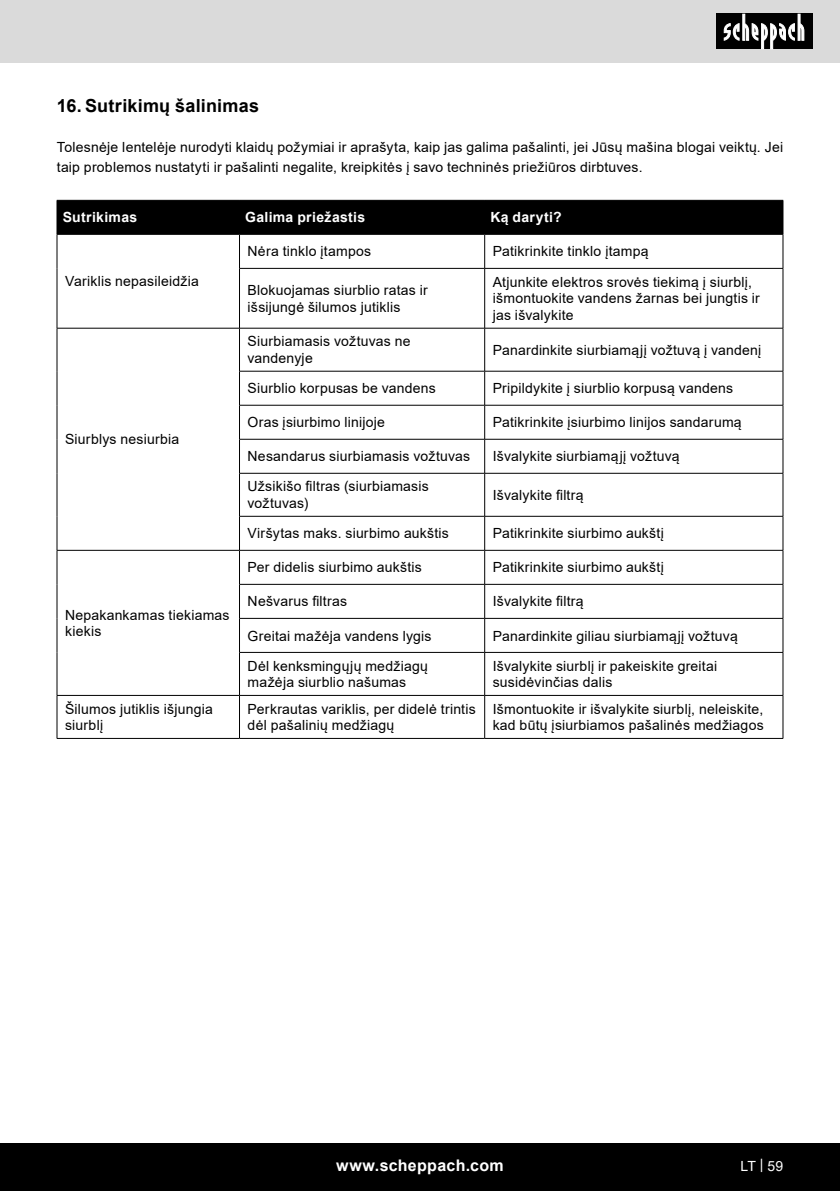
<style>
.page{position:relative;width:840px;height:1191px;background:#fff}
.page>*{position:absolute;margin:0;border:0;box-sizing:border-box;transform-origin:0 0}
.t1{font:700 18px "Arial";letter-spacing:.01em;color:#000}
.t2{font:700 16px "Arial";letter-spacing:.02em;color:#fff}
.t3{font:14px/16.8px "Arial";letter-spacing:.015em;color:#000}
.t4{font:700 14px "Arial";letter-spacing:.025em;color:#fff}
.t5{font:14px "Arial";color:#fff}
</style>
<div class="page">
<div style="left:0;top:0;width:839px;height:63px;background:#dadada"></div>
<div style="left:0;top:1143px;width:839px;height:48px;background:#000"></div>
<div style="left:716px;top:14px;width:96px;height:35px;background:#000"></div>
<svg style="left:723px;top:14px;width:81px;height:35px"></svg>
<div style="left:58px;top:201px;width:724px;height:33px;background:#000"></div>
<svg style="left:58px;top:235px;width:724px;height:503px"></svg>
<hr style="left:57px;top:200px;width:182px;height:1px;background:#000">
<hr style="left:57px;top:201px;width:1px;height:33px;background:#000">
<hr style="left:239px;top:200px;width:245px;height:1px;background:#000">
<hr style="left:239px;top:201px;width:1px;height:33px;background:#000">
<hr style="left:484px;top:200px;width:298px;height:1px;background:#000">
<hr style="left:484px;top:201px;width:1px;height:33px;background:#000">
<hr style="left:782px;top:201px;width:1px;height:33px;background:#000">
<hr style="left:57px;top:234px;width:182px;height:1px;background:#000">
<hr style="left:57px;top:235px;width:1px;height:33px;background:#000">
<hr style="left:57px;top:268px;width:1px;height:60px;background:#000">
<hr style="left:239px;top:234px;width:245px;height:1px;background:#000">
<hr style="left:239px;top:235px;width:1px;height:33px;background:#000">
<hr style="left:484px;top:234px;width:298px;height:1px;background:#000">
<hr style="left:484px;top:235px;width:1px;height:33px;background:#000">
<hr style="left:782px;top:235px;width:1px;height:33px;background:#000">
<hr style="left:239px;top:268px;width:245px;height:1px;background:#000">
<hr style="left:239px;top:269px;width:1px;height:59px;background:#000">
<hr style="left:484px;top:268px;width:298px;height:1px;background:#000">
<hr style="left:484px;top:269px;width:1px;height:59px;background:#000">
<hr style="left:782px;top:269px;width:1px;height:59px;background:#000">
<hr style="left:57px;top:328px;width:182px;height:1px;background:#000">
<hr style="left:57px;top:328px;width:1px;height:43px;background:#000">
<hr style="left:57px;top:371px;width:1px;height:34px;background:#000">
<hr style="left:57px;top:405px;width:1px;height:34px;background:#000">
<hr style="left:57px;top:439px;width:1px;height:34px;background:#000">
<hr style="left:57px;top:473px;width:1px;height:43px;background:#000">
<hr style="left:57px;top:516px;width:1px;height:34px;background:#000">
<hr style="left:239px;top:328px;width:245px;height:1px;background:#000">
<hr style="left:239px;top:328px;width:1px;height:43px;background:#000">
<hr style="left:484px;top:328px;width:298px;height:1px;background:#000">
<hr style="left:484px;top:328px;width:1px;height:43px;background:#000">
<hr style="left:782px;top:328px;width:1px;height:43px;background:#000">
<hr style="left:239px;top:371px;width:245px;height:1px;background:#000">
<hr style="left:239px;top:371px;width:1px;height:34px;background:#000">
<hr style="left:484px;top:371px;width:298px;height:1px;background:#000">
<hr style="left:484px;top:371px;width:1px;height:34px;background:#000">
<hr style="left:782px;top:371px;width:1px;height:34px;background:#000">
<hr style="left:239px;top:405px;width:245px;height:1px;background:#000">
<hr style="left:239px;top:405px;width:1px;height:34px;background:#000">
<hr style="left:484px;top:405px;width:298px;height:1px;background:#000">
<hr style="left:484px;top:405px;width:1px;height:34px;background:#000">
<hr style="left:782px;top:405px;width:1px;height:34px;background:#000">
<hr style="left:239px;top:439px;width:245px;height:1px;background:#000">
<hr style="left:239px;top:439px;width:1px;height:34px;background:#000">
<hr style="left:484px;top:439px;width:298px;height:1px;background:#000">
<hr style="left:484px;top:439px;width:1px;height:34px;background:#000">
<hr style="left:782px;top:439px;width:1px;height:34px;background:#000">
<hr style="left:239px;top:473px;width:245px;height:1px;background:#000">
<hr style="left:239px;top:473px;width:1px;height:43px;background:#000">
<hr style="left:484px;top:473px;width:298px;height:1px;background:#000">
<hr style="left:484px;top:473px;width:1px;height:43px;background:#000">
<hr style="left:782px;top:473px;width:1px;height:43px;background:#000">
<hr style="left:239px;top:516px;width:245px;height:1px;background:#000">
<hr style="left:239px;top:516px;width:1px;height:34px;background:#000">
<hr style="left:484px;top:516px;width:298px;height:1px;background:#000">
<hr style="left:484px;top:516px;width:1px;height:34px;background:#000">
<hr style="left:782px;top:516px;width:1px;height:34px;background:#000">
<hr style="left:57px;top:550px;width:182px;height:1px;background:#000">
<hr style="left:57px;top:550px;width:1px;height:34px;background:#000">
<hr style="left:57px;top:584px;width:1px;height:34px;background:#000">
<hr style="left:57px;top:618px;width:1px;height:34px;background:#000">
<hr style="left:57px;top:652px;width:1px;height:43px;background:#000">
<hr style="left:239px;top:550px;width:245px;height:1px;background:#000">
<hr style="left:239px;top:550px;width:1px;height:34px;background:#000">
<hr style="left:484px;top:550px;width:298px;height:1px;background:#000">
<hr style="left:484px;top:550px;width:1px;height:34px;background:#000">
<hr style="left:782px;top:550px;width:1px;height:34px;background:#000">
<hr style="left:239px;top:584px;width:245px;height:1px;background:#000">
<hr style="left:239px;top:584px;width:1px;height:34px;background:#000">
<hr style="left:484px;top:584px;width:298px;height:1px;background:#000">
<hr style="left:484px;top:584px;width:1px;height:34px;background:#000">
<hr style="left:782px;top:584px;width:1px;height:34px;background:#000">
<hr style="left:239px;top:618px;width:245px;height:1px;background:#000">
<hr style="left:239px;top:618px;width:1px;height:34px;background:#000">
<hr style="left:484px;top:618px;width:298px;height:1px;background:#000">
<hr style="left:484px;top:618px;width:1px;height:34px;background:#000">
<hr style="left:782px;top:618px;width:1px;height:34px;background:#000">
<hr style="left:239px;top:652px;width:245px;height:1px;background:#000">
<hr style="left:239px;top:652px;width:1px;height:43px;background:#000">
<hr style="left:484px;top:652px;width:298px;height:1px;background:#000">
<hr style="left:484px;top:652px;width:1px;height:43px;background:#000">
<hr style="left:782px;top:652px;width:1px;height:43px;background:#000">
<hr style="left:57px;top:695px;width:182px;height:1px;background:#000">
<hr style="left:57px;top:695px;width:1px;height:43px;background:#000">
<hr style="left:239px;top:695px;width:245px;height:1px;background:#000">
<hr style="left:239px;top:695px;width:1px;height:43px;background:#000">
<hr style="left:484px;top:695px;width:298px;height:1px;background:#000">
<hr style="left:484px;top:695px;width:1px;height:43px;background:#000">
<hr style="left:782px;top:695px;width:1px;height:43px;background:#000">
<hr style="left:57px;top:738px;width:182px;height:1px;background:#000">
<hr style="left:239px;top:738px;width:245px;height:1px;background:#000">
<hr style="left:484px;top:738px;width:298px;height:1px;background:#000">
<p class="t1" style="left:57px;top:93px;width:204px">16. Sutrikimų šalinimas</p>
<p class="t3" style="left:57px;top:137px;width:727px;line-height:20px">Tolesnėje lentelėje nurodyti klaidų požymiai ir aprašyta, kaip jas galima pašalinti, jei Jūsų mašina blogai veiktų. Jei taip problemos nustatyti ir pašalinti negalite, kreipkitės į savo techninės priežiūros dirbtuves.</p>
<p class="t4" style="left:63px;top:208px;width:76px">Sutrikimas</p>
<p class="t4" style="left:245px;top:208px;width:122px">Galima priežastis</p>
<p class="t4" style="left:490px;top:208px;width:73px">Ką daryti?</p>
<p class="t3" style="left:65px;top:273px;width:135px">Variklis nepasileidžia</p>
<p class="t3" style="left:65px;top:431px;width:116px">Siurblys nesiurbia</p>
<p class="t3" style="left:65px;top:606px;width:166px">Nepakankamas tiekiamas kiekis</p>
<p class="t3" style="left:247px;top:243px;width:125px">Nėra tinklo įtampos</p>
<p class="t3" style="left:492px;top:243px;width:157px">Patikrinkite tinklo įtampą</p>
<p class="t3" style="left:247px;top:281px;width:182px">Blokuojamas siurblio ratas ir išsijungė šilumos jutiklis</p>
<p class="t3" style="left:492px;top:273px;width:268px">Atjunkite elektros srovės tiekimą į siurblį, išmontuokite vandens žarnas bei jungtis ir jas išvalykite</p>
<p class="t3" style="left:247px;top:333px;width:164px">Siurbiamasis vožtuvas ne vandenyje</p>
<p class="t3" style="left:492px;top:341px;width:270px">Panardinkite siurbiamąjį vožtuvą į vandenį</p>
<p class="t3" style="left:247px;top:380px;width:190px">Siurblio korpusas be vandens</p>
<p class="t3" style="left:492px;top:380px;width:242px">Pripildykite į siurblio korpusą vandens</p>
<p class="t3" style="left:247px;top:414px;width:139px">Oras įsiurbimo linijoje</p>
<p class="t3" style="left:492px;top:414px;width:250px">Patikrinkite įsiurbimo linijos sandarumą</p>
<p class="t3" style="left:247px;top:448px;width:224px">Nesandarus siurbiamasis vožtuvas</p>
<p class="t3" style="left:492px;top:448px;width:188px">Išvalykite siurbiamąjį vožtuvą</p>
<p class="t3" style="left:247px;top:478px;width:183px">Užsikišo filtras (siurbiamasis vožtuvas)</p>
<p class="t3" style="left:492px;top:486px;width:92px">Išvalykite filtrą</p>
<p class="t3" style="left:247px;top:525px;width:203px">Viršytas maks. siurbimo aukštis</p>
<p class="t3" style="left:492px;top:525px;width:172px">Patikrinkite siurbimo aukštį</p>
<p class="t3" style="left:247px;top:559px;width:176px">Per didelis siurbimo aukštis</p>
<p class="t3" style="left:492px;top:559px;width:172px">Patikrinkite siurbimo aukštį</p>
<p class="t3" style="left:247px;top:593px;width:101px">Nešvarus filtras</p>
<p class="t3" style="left:492px;top:593px;width:92px">Išvalykite filtrą</p>
<p class="t3" style="left:247px;top:627px;width:185px">Greitai mažėja vandens lygis</p>
<p class="t3" style="left:492px;top:627px;width:246px">Panardinkite giliau siurbiamąjį vožtuvą</p>
<p class="t3" style="left:247px;top:657px;width:182px">Dėl kenksmingųjų medžiagų mažėja siurblio našumas</p>
<p class="t3" style="left:492px;top:657px;width:226px">Išvalykite siurblį ir pakeiskite greitai susidėvinčias dalis</p>
<p class="t3" style="left:65px;top:700px;width:149px">Šilumos jutiklis išjungia siurblį</p>
<p class="t3" style="left:247px;top:700px;width:229px">Perkrautas variklis, per didelė trintis dėl pašalinių medžiagų</p>
<p class="t3" style="left:492px;top:700px;width:272px">Išmontuokite ir išvalykite siurblį, neleiskite, kad būtų įsiurbiamos pašalinės medžiagos</p>
<p class="t2" style="left:336px;top:1154px;width:169px">www.scheppach.com</p>
<p class="t5" style="left:740px;top:1156px;width:44px">LT | 59</p>
</div>
